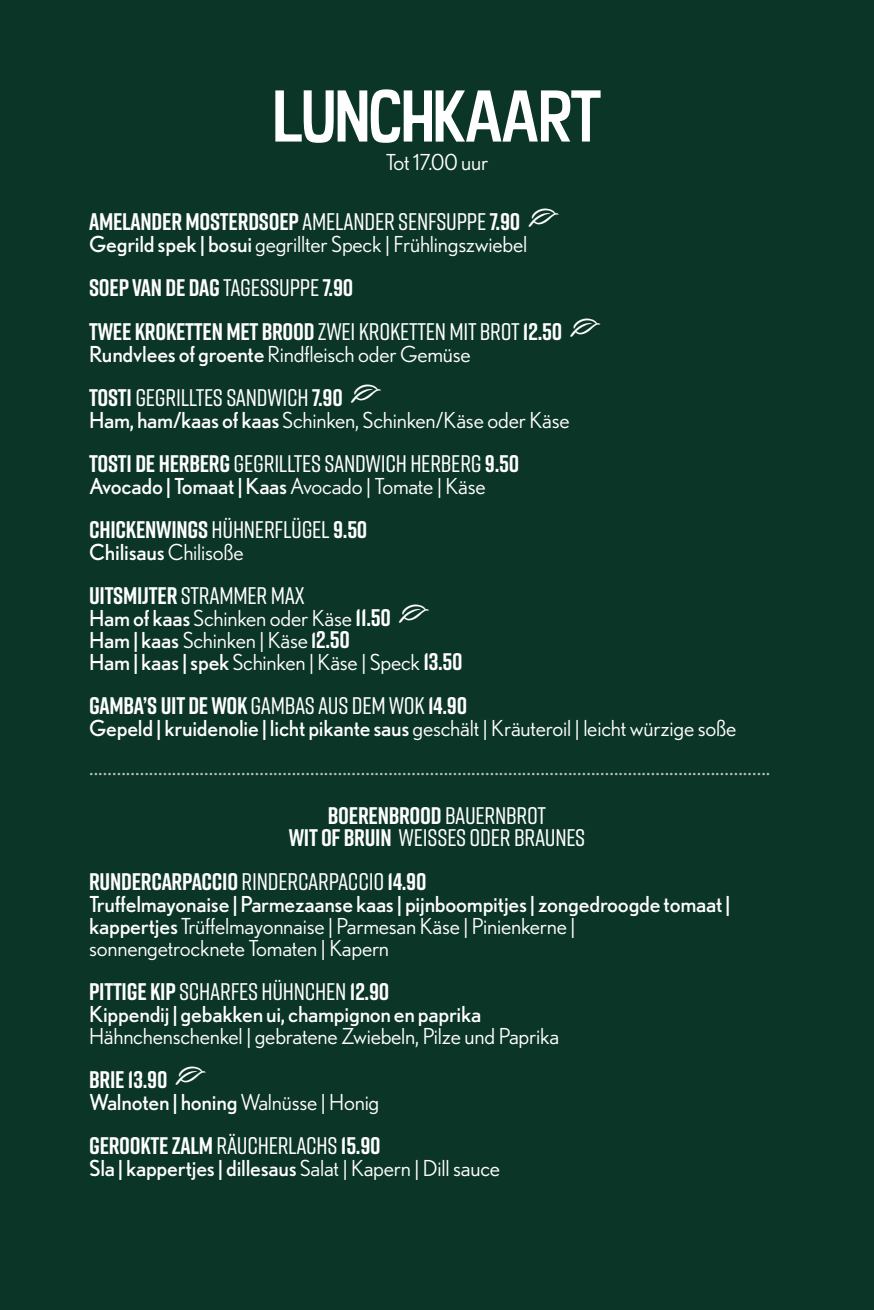
<style>
.page{position:relative;width:874px;height:1310px;background:#fff}
.page>*{position:absolute;margin:0;border:0;box-sizing:border-box;transform-origin:0 0}
.t1{font:70px "Kon Tiki JF Aloha";letter-spacing:-.01em;color:#fff}
.t2{font:46px "Zooja Elementsand Borders";color:#fff}
.t3{font:700 24px "Rift";letter-spacing:-.01em;color:#fff}
.t4{font:500 24px "Rift";letter-spacing:-.01em;color:#fff}
.t5{font:22px "Nobel";letter-spacing:-.01em;color:#fff}
.t6{font:22px "Nobel";letter-spacing:-.01em;color:#fff}
.s1{font-weight:500}
.s2{font-family:"Zooja Elementsand Borders";font-weight:400;font-size:46px}
.s3{font-style:inherit}
.s4{font-weight:700}
.s5{font-family:"Rift";font-weight:700;font-size:24px}
.s6{font-family:"Zooja Elementsand Borders";font-size:46px}
.s7{font-family:"Rift";font-weight:700}
</style>
<div class="page">
<div style="left:0;top:0;width:873px;height:1310px;background:#0b3526"></div>
<p class="t1" style="left:273px;top:73px;width:329px">LUNCHKAART</p>
<p class="t5" style="left:385px;top:149px;width:104px">Tot 17.00 uur</p>
<p class="t3" style="left:89px;top:204px;width:471px">AMELANDER MOSTERDSOEP <span class="s1">AMELANDER SENFSUPPE</span> 7.90 <span class="s2">q</span></p>
<p class="t5" style="left:89px;top:231px;width:439px"><span class="s3">Gegrild spek | bosui</span> gegrillter Speck | Frühlingszwiebel</p>
<p class="t3" style="left:89px;top:270px;width:265px">SOEP VAN DE DAG <span class="s1">TAGESSUPPE</span> 7.90</p>
<p class="t3" style="left:89px;top:314px;width:513px">TWEE KROKETTEN MET BROOD <span class="s1">ZWEI KROKETTEN MIT BROT</span> 12.50 <span class="s2">q</span></p>
<p class="t5" style="left:89px;top:341px;width:383px"><span class="s3">Rundvlees of groente</span> Rindfleisch oder Gemüse</p>
<p class="t4" style="left:89px;top:380px;width:294px"><span class="s4">TOSTI</span> GEGRILLTES SANDWICH <span class="s4">7.90</span> <span class="s2">q</span></p>
<p class="t5" style="left:89px;top:407px;width:482px"><span class="s3">Ham, ham/kaas of kaas</span> Schinken, Schinken/Käse oder Käse</p>
<p class="t4" style="left:89px;top:446px;width:431px"><span class="s4">TOSTI DE HERBERG</span> GEGRILLTES SANDWICH HERBERG <span class="s4">9.50</span></p>
<p class="t6" style="left:89px;top:473px;width:398px">Avocado | Tomaat | Kaas <span class="s3">Avocado | Tomate | Käse</span></p>
<p class="t3" style="left:89px;top:512px;width:280px">CHICKENWINGS <span class="s1">HÜHNERFLÜGEL</span> 9.50</p>
<p class="t6" style="left:89px;top:539px;width:156px">Chilisaus <span class="s3">Chilisoße</span></p>
<p class="t4" style="left:89px;top:578px;width:217px"><span class="s4">UITSMIJTER</span> STRAMMER MAX</p>
<p class="t5" style="left:89px;top:605px;width:342px"><span class="s3">Ham of kaas</span> Schinken oder Käse <span class="s5">11.50</span> <span class="s6">q</span></p>
<p class="t5" style="left:89px;top:627px;width:262px"><span class="s3">Ham | kaas</span> Schinken | Käse <span class="s7">1</span><span class="s5">2.50</span></p>
<p class="t5" style="left:89px;top:649px;width:375px"><span class="s3">Ham | kaas | spek</span> Schinken | Käse | Speck <span class="s5">13.50</span></p>
<p class="t3" style="left:89px;top:688px;width:379px">GAMBA’S UIT DE WOK <span class="s1">GAMBAS AUS DEM WOK</span> 14.90</p>
<p class="t5" style="left:89px;top:715px;width:648px"><span class="s3">Gepeld | kruidenolie | licht pikante saus</span> geschält | Kräuteroil | leicht würzige soße</p>
<p class="t2" style="left:89px;top:737px;width:682px">;;;;;;;;;;;;;;;;;;;;;;;;;;;;;;;;;;;;;;;;;;;;;;;;;;;;;;;;;;;;;;;;;;;;;;;;;;;;;;;;;;;;;;;;;;;;;;;;;;;;;;;;;;;;;;;;;;;;;;;;;;;;;;;;;;;;;;;;;;;;;;;;;;;;</p>
<p class="t3" style="left:328px;top:798px;width:220px">BOERENBROOD <span class="s1">BAUERNBROT</span></p>
<p class="t4" style="left:288px;top:820px;width:298px"><span class="s4">WIT OF BRUIN</span> WEIßES ODER BRAUNES</p>
<p class="t3" style="left:89px;top:864px;width:339px">RUNDERCARPACCIO <span class="s1">RINDERCARPACCIO</span> 14.90</p>
<p class="t6" style="left:89px;top:891px;width:642px">Truffelmayonaise | Parmezaanse kaas | pijnboompitjes | zongedroogde tomaat |</p>
<p class="t5" style="left:89px;top:913px;width:487px"><span class="s3">kappertjes</span> Trüffelmayonnaise | Parmesan Käse | Pinienkerne |</p>
<p class="t5" style="left:89px;top:935px;width:301px">sonnengetrocknete Tomaten | Kapern</p>
<p class="t4" style="left:89px;top:974px;width:301px"><span class="s4">PITTIGE KIP</span> SCHARFES HÜHNCHEN <span class="s4">12.90</span></p>
<p class="t6" style="left:89px;top:1001px;width:393px">Kippendij | gebakken ui, champignon en paprika</p>
<p class="t5" style="left:89px;top:1023px;width:471px">Hähnchenschenkel | gebratene Zwiebeln, Pilze und Paprika</p>
<p class="t3" style="left:89px;top:1062px;width:119px">BRIE 13.90 <span class="s2">q</span></p>
<p class="t6" style="left:89px;top:1089px;width:292px">Walnoten | honing <span class="s3">Walnüsse | Honig</span></p>
<p class="t3" style="left:89px;top:1128px;width:293px">GEROOKTE ZALM <span class="s1">RÄUCHERLACHS</span> 15.90</p>
<p class="t6" style="left:89px;top:1155px;width:412px">Sla | kappertjes | dillesaus <span class="s3">Salat | Kapern | Dill sauce</span></p>
</div>
